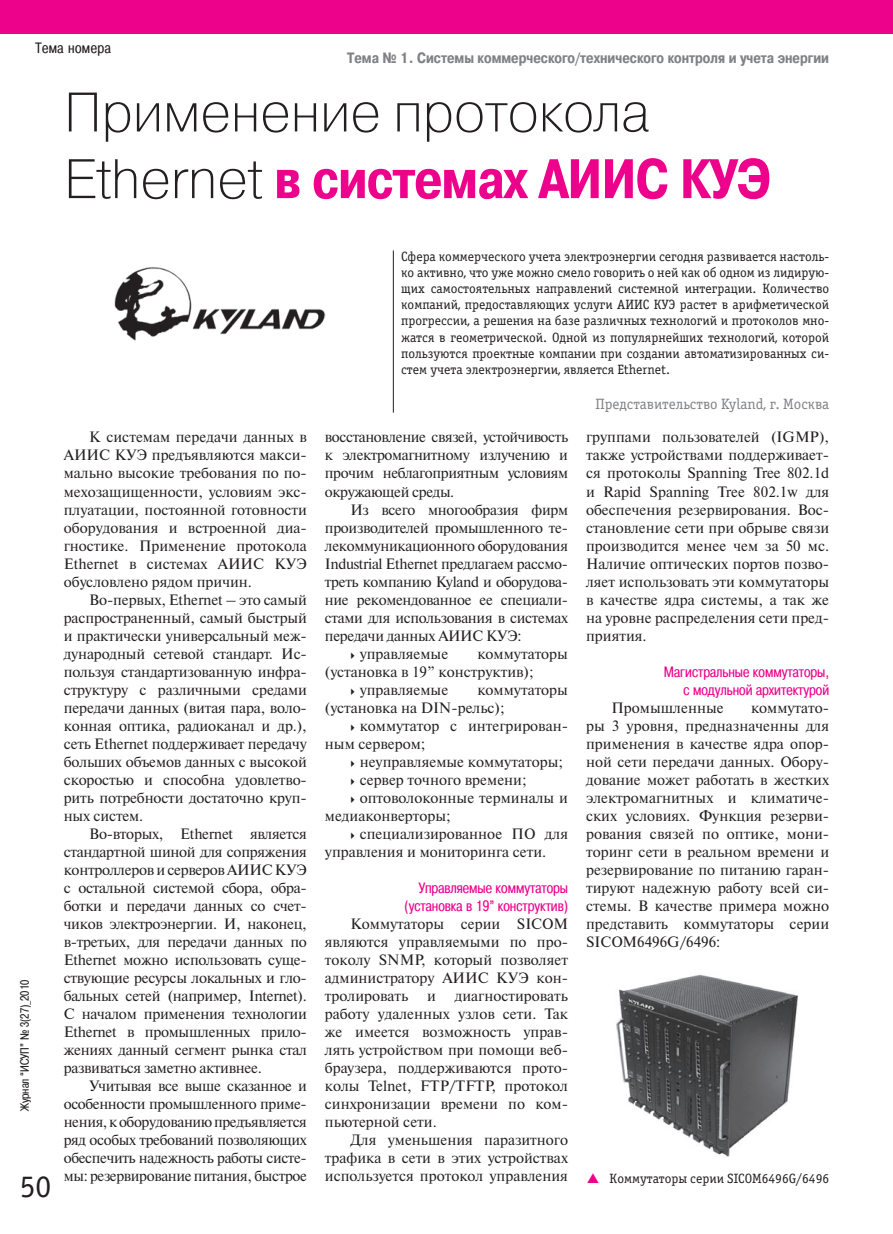
<style>
.page{position:relative;width:893px;height:1234px;background:#fff}
.page>*{position:absolute;margin:0;border:0;box-sizing:border-box;transform-origin:0 0}
.t1{font:700 55.5px "Pragmatica Cond C";letter-spacing:-.01em;color:#ed028c}
.t2{font:55.5px "Pragmatica Light C";letter-spacing:-.01em;color:#231f20}
.t3{font:31.5px "Officina Serif C";color:#231f20}
.t4{font:15px/18px "Newton C";color:#231f20;text-align:justify}
.t5{font:15px "Newton C";letter-spacing:-.02em;color:#231f20}
.t6{font:15px/18px "Pragmatica Cond C";color:#ed028c;text-align:right}
.t7{font:700 15px "Pragmatica Cond C";color:#808285}
.t8{font:15px "Officina Serif C";color:#808285}
.t9{font:15px "Pragmatica Cond C";letter-spacing:.03em;color:#231f20}
.t10{font:13.5px/16.2px "Officina Serif C";color:#231f20;text-align:justify}
.t11{font:12px "Pragmatica Cond C";color:#231f20}
.s1{font-family:"Pragmatica Light C";font-weight:400;color:#231f20}
</style>
<div class="page">
<div style="left:0;top:0;width:893px;height:34px;background:#ed028c"></div>
<hr style="left:393px;top:250px;width:1px;height:162px;background:#231f20">
<img style="left:616px;top:974px;width:183px;height:183px">
<img style="left:114px;top:267px;width:211px;height:73px">
<p class="t9" style="left:35px;top:39px;width:77px">Тема номера</p>
<p class="t7" style="left:347px;top:50px;width:483px">Тема № 1. Системы коммерческого/технического контроля и учета энергии</p>
<h1 class="t2" style="left:64px;top:81px;width:588px">Применение протокола</h1>
<h1 class="t1" style="left:64px;top:148px;width:709px"><span class="s1">Ethernet</span> в системах АИИС КУЭ</h1>
<p class="t11" style="left:18px;top:1110px;width:133px;rotate:-90deg">Журнал “ИСУП” № 3(27)_2010</p>
<h2 class="t3" style="left:20px;top:1168px;width:33px">50</h2>
<p class="t4" style="left:64px;top:428px;width:245px;text-indent:26px">К системам передачи данных в АИИС КУЭ предъявляются макси&shy;мально высокие требования по по&shy;мехозащищенности, условиям экс&shy;плуатации, постоянной готовности оборудования и встроенной диа&shy;гностике. Применение протокола Ethernet в системах АИИС КУЭ обусловлено рядом причин.</p>
<p class="t4" style="left:64px;top:590px;width:245px;text-indent:26px">Во-первых, Ethernet – это самый распространенный, самый быстрый и практически универсальный меж&shy;дународный сетевой стандарт. Ис&shy;пользуя стандартизованную инфра&shy;структуру с различными средами передачи данных (витая пара, воло&shy;конная оптика, радиоканал и др.), сеть Ethernet поддерживает передачу больших объемов данных с высокой скоростью и способна удовлетво&shy;рить потребности достаточно круп&shy;ных систем.</p>
<p class="t4" style="left:64px;top:824px;width:245px;text-indent:26px">Во-вторых, Ethernet является стандартной шиной для сопряжения контроллеров и серверов АИИС КУЭ с остальной системой сбора, обра&shy;ботки и передачи данных со счет&shy;чиков электроэнергии. И, наконец, в-третьих, для передачи данных по Ethernet можно использовать суще&shy;ствующие ресурсы локальных и гло&shy;бальных сетей (например, Internet).<br>С началом применения технологии Ethernet в промышленных прило&shy;жениях данный сегмент рынка стал развиваться заметно активнее.</p>
<p class="t4" style="left:64px;top:1076px;width:245px;text-indent:26px">Учитывая все выше сказанное и особенности промышленного приме&shy;нения, к оборудованию предъявляется ряд особых требований позволяющих обеспечить надежность работы систе&shy;мы: резервирование питания, быстрое</p>
<p class="t10" style="left:401px;top:248px;width:430px">Сфера коммерческого учета электроэнергии сегодня развивается настоль&shy;ко активно, что уже можно смело говорить о ней как об одном из лидирую&shy;щих самостоятельных направлений системной интеграции. Количество компаний, предоставляющих услуги АИИС КУЭ растет в арифметической прогрессии, а решения на базе различных технологий и протоколов мно&shy;жатся в геометрической. Одной из популярнейших технологий, которой пользуются проектные компании при создании автоматизированных си&shy;стем учета электроэнергии, является Ethernet.</p>
<p class="t8" style="left:595px;top:396px;width:235px">Представительство Kyland, г. Москва</p>
<p class="t4" style="left:325px;top:428px;width:245px">восстановление связей, устойчивость к электромагнитному излучению и прочим неблагоприятным условиям окружающей среды.</p>
<p class="t5" style="left:350px;top:501px;width:219px">Из всего многообразия фирм</p>
<p class="t5" style="left:325px;top:519px;width:245px">производителей промышленного те-</p>
<p class="t5" style="left:325px;top:537px;width:245px">лекоммуникационного оборудования</p>
<p class="t5" style="left:325px;top:555px;width:245px">Industrial Ethernet предлагаем рассмо-</p>
<p class="t5" style="left:325px;top:573px;width:245px">треть компанию Kyland и оборудова-</p>
<p class="t5" style="left:325px;top:591px;width:245px">ние рекомендованное ее специали-</p>
<p class="t5" style="left:325px;top:609px;width:245px">стами для использования в системах</p>
<p class="t5" style="left:325px;top:627px;width:198px">передачи данных АИИС КУЭ:</p>
<p class="t4" style="left:360px;top:644px;width:90px">управляемые</p>
<p class="t4" style="left:477px;top:644px;width:92px">коммутаторы</p>
<p class="t4" style="left:325px;top:662px;width:210px">(установка в 19” конструктив);</p>
<p class="t4" style="left:360px;top:680px;width:90px">управляемые</p>
<p class="t4" style="left:325px;top:680px;width:245px;text-indent:153px">коммутаторы (установка на DIN-рельс);</p>
<p class="t4" style="left:325px;top:716px;width:245px;text-indent:35px">коммутатор с интегрирован&shy;ным сервером;</p>
<p class="t4" style="left:360px;top:752px;width:205px">неуправляемые коммутаторы;</p>
<p class="t4" style="left:360px;top:770px;width:168px">сервер точного времени;</p>
<p class="t4" style="left:360px;top:788px;width:210px">оптоволоконные терминалы и</p>
<p class="t4" style="left:325px;top:806px;width:127px">медиаконверторы;</p>
<p class="t4" style="left:360px;top:824px;width:210px">специализированное ПО для</p>
<p class="t4" style="left:325px;top:842px;width:223px">управления и мониторинга сети.</p>
<p class="t6" style="left:405px;top:878px;width:165px">Управляемые коммутаторы (установка в 19” конструктив)</p>
<p class="t4" style="left:325px;top:914px;width:245px;text-indent:26px">Коммутаторы серии SICOM являются управляемыми по про&shy;токолу SNMP, который позволяет администратору АИИС КУЭ кон&shy;тролировать</p>
<p class="t4" style="left:325px;top:986px;width:245px;text-indent:130px">диагностировать работу удаленных узлов сети. Так же имеется возможность управ&shy;лять устройством при помощи веб&shy;браузера, поддерживаются прото&shy;колы Telnet, FTP/TFTP, протокол синхронизации времени по ком&shy;пьютерной сети.</p>
<p class="t4" style="left:325px;top:1130px;width:245px;text-indent:26px">Для уменьшения паразитного трафика в сети в этих устройствах используется протокол управления</p>
<p class="t4" style="left:427px;top:986px;width:10px">и</p>
<p class="t4" style="left:586px;top:428px;width:245px">группами пользователей (IGMP), также устройствами поддерживает&shy;ся протоколы Spanning Tree 802.1d и Rapid Spanning Tree 802.1w для обеспечения резервирования. Вос&shy;становление сети при обрыве связи производится менее чем за 50 мс.<br>Наличие оптических портов позво&shy;ляет использовать эти коммутаторы в качестве ядра системы, а так же на уровне распределения сети пред&shy;приятия.</p>
<p class="t6" style="left:664px;top:662px;width:167px">Магистральные коммутаторы, с модульной архитектурой</p>
<p class="t4" style="left:612px;top:698px;width:114px">Промышленные</p>
<p class="t4" style="left:586px;top:698px;width:245px;text-indent:165px">коммутато&shy;ры 3 уровня, предназначенны для применения в качестве ядра опор&shy;ной сети передачи данных. Обору&shy;дование может работать в жестких электромагнитных и климатиче&shy;ских условиях. Функция резерви&shy;рования связей по оптике, мони&shy;торинг сети в реальном времени и резервирование по питанию гаран&shy;тируют надежную работу всей си&shy;стемы. В качестве примера можно представить коммутаторы серии SICOM6496G/6496:</p>
<p class="t10" style="left:610px;top:1170px;width:221px">Коммутаторы серии SICOM6496G/6496</p>
</div>
